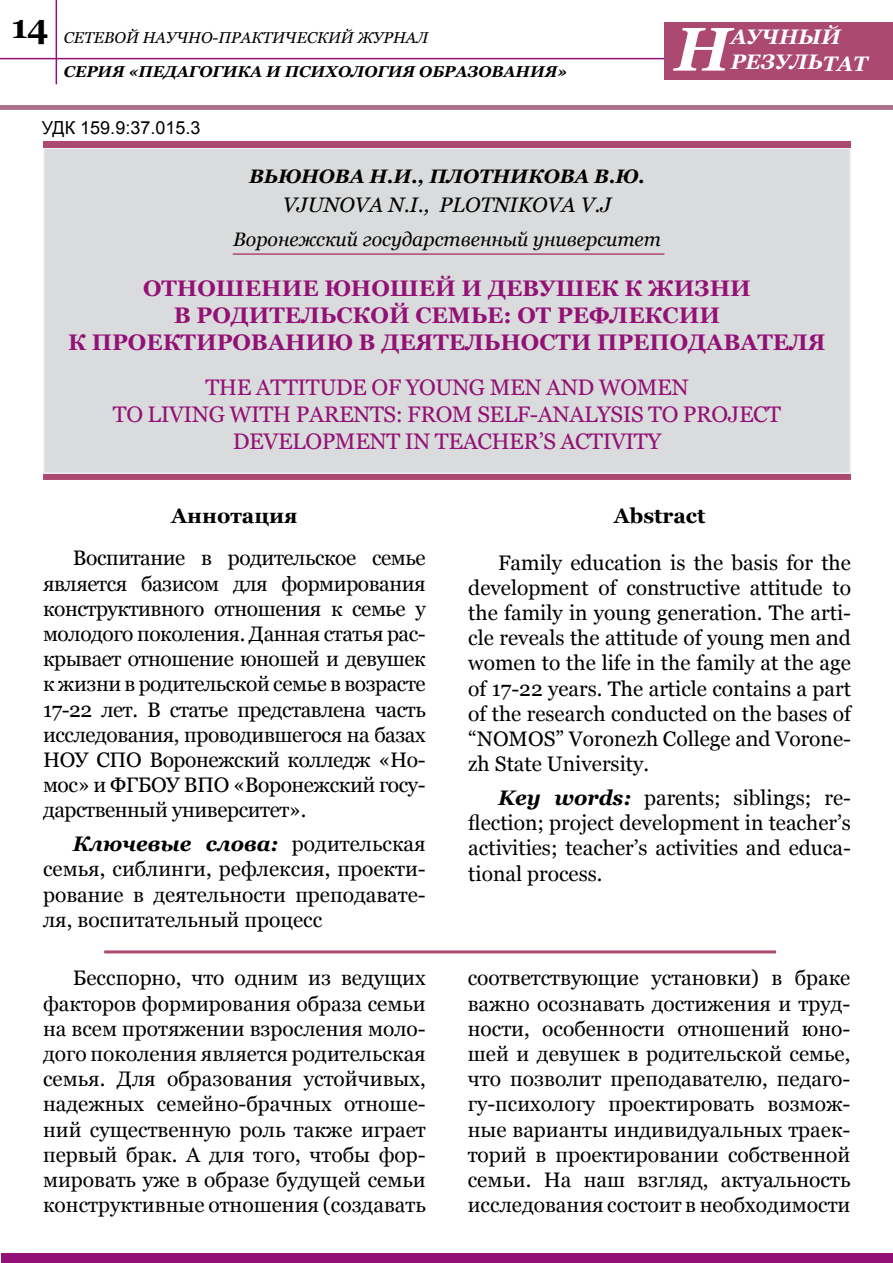
<style>
.page{position:relative;width:893px;height:1263px;background:#fff}
.page>*{position:absolute;margin:0;border:0;box-sizing:border-box;transform-origin:0 0}
.t1{font:italic 700 61.5px "Georgia";color:#fff}
.t2{font:700 33px "Georgia";color:#000}
.t3{font:22.5px/27px "Georgia";letter-spacing:-.02em;color:#931176;text-align:center}
.t4{font:700 22.5px/27px "Georgia";color:#931176;text-align:center}
.t5{font:21px/25.2px "Georgia";color:#000;text-align:justify}
.t6{font:italic 21px "Georgia";color:#000}
.t7{font:700 21px "Georgia";color:#000}
.t8{font:italic 700 21px/25.2px "Georgia";color:#fff}
.t9{font:italic 19.5px "Georgia";color:#000}
.t10{font:italic 700 19.5px "Georgia";color:#000}
.t11{font:18px "Arial";color:#000}
.t12{font:italic 700 15.75px "Georgia";color:#000}
.t13{font:italic 15.75px "Georgia";color:#000}
.s1{font-weight:700;font-style:italic}
</style>
<div class="page">
<hr style="left:56px;top:0;width:1px;height:84px;background:#931176">
<hr style="left:0;top:58px;width:676px;height:1px;background:#931176">
<div style="left:664px;top:22px;width:229px;height:58px;background:#ac4971"></div>
<div style="left:0;top:105px;width:893px;height:5px;background:#ac728c"></div>
<div style="left:1px;top:1253px;width:891px;height:10px;background:#931176"></div>
<hr style="left:104px;top:950px;width:672px;height:3px;background:#ac4971">
<div style="left:43px;top:148px;width:808px;height:326px;background:#dadbdc;border:2px solid #edf1fb"></div>
<div style="left:43px;top:142px;width:808px;height:6px;background:#ac4971"></div>
<div style="left:43px;top:474px;width:808px;height:6px;background:#ac4971"></div>
<hr style="left:233px;top:253px;width:431px;height:2px;background:#ac4971">
<h2 class="t2" style="left:11px;top:5px;width:39px">14</h2>
<h1 class="t1" style="left:675px;top:9px;width:58px">Н</h1>
<p class="t8" style="left:731px;top:24px;width:138px">АУЧНЫЙ<br>РЕЗУЛЬТАТ</p>
<p class="t13" style="left:64px;top:28px;width:366px">СЕТЕВОЙ НАУЧНО-ПРАКТИЧЕСКИЙ ЖУРНАЛ</p>
<p class="t12" style="left:64px;top:61px;width:505px">СЕРИЯ «ПЕДАГОГИКА И ПСИХОЛОГИЯ ОБРАЗОВАНИЯ»</p>
<p class="t11" style="left:42px;top:116px;width:160px">УДК 159.9:37.015.3</p>
<p class="t10" style="left:249px;top:163px;width:397px">ВЬЮНОВА Н.И., ПЛОТНИКОВА В.Ю.</p>
<p class="t6" style="left:283px;top:192px;width:330px">VJUNOVA N.I., PLOTNIKOVA V.J</p>
<p class="t9" style="left:233px;top:227px;width:429px">Воронежский государственный университет</p>
<p class="t4" style="left:68px;top:275px;width:759px">ОТНОШЕНИЕ ЮНОШЕЙ И ДЕВУШЕК К ЖИЗНИ<br>В РОДИТЕЛЬСКОЙ СЕМЬЕ: ОТ РЕФЛЕКСИИ<br>К ПРОЕКТИРОВАНИЮ В ДЕЯТЕЛЬНОСТИ ПРЕПОДАВАТЕЛЯ</p>
<p class="t3" style="left:113px;top:374px;width:670px">THE ATTITUDE OF YOUNG MEN AND WOMEN<br>TO LIVING WITH PARENTS: FROM SELF-ANALYSIS TO PROJECT<br>DEVELOPMENT IN TEACHER’S ACTIVITY</p>
<p class="t7" style="left:171px;top:502px;width:128px">Аннотация</p>
<p class="t5" style="left:43px;top:546px;width:384px;text-indent:30px">Воспитание в родительское семье является базисом для формирования конструктивного отношения к семье у молодого поколения. Данная статья рас&shy;крывает отношение юношей и девушек к жизни в родительской семье в возрасте 17-22 лет. В статье представлена часть исследования, проводившегося на базах НОУ СПО Воронежский колледж «Но&shy;мос» и ФГБОУ ВПО «Воронежский госу&shy;дарственный университет».</p>
<p class="t5" style="left:43px;top:832px;width:384px;text-indent:30px"><span class="s1">Ключевые слова:</span> родительская семья, сиблинги, рефлексия, проекти&shy;рование в деятельности преподавате&shy;ля, воспитательный процесс</p>
<p class="t5" style="left:43px;top:966px;width:384px;text-indent:30px">Бесспорно, что одним из ведущих факторов формирования образа семьи на всем протяжении взросления моло&shy;дого поколения является родительская семья. Для образования устойчивых, надежных семейно-брачных отноше&shy;ний существенную роль также играет первый брак. А для того, чтобы фор&shy;мировать уже в образе будущей семьи конструктивные отношения (создавать</p>
<p class="t7" style="left:614px;top:502px;width:93px">Abstract</p>
<p class="t5" style="left:468px;top:550px;width:384px;text-indent:30px">Family education is the basis for the development of constructive attitude to the family in young generation. The arti&shy;cle reveals the attitude of young men and women to the life in the family at the age of 17-22 years. The article contains a part of the research conducted on the bases of “NOMOS” Voronezh College and Vorone&shy;zh State University.</p>
<p class="t5" style="left:468px;top:785px;width:384px;text-indent:30px"><span class="s1">Key words:</span> parents; siblings; re&shy;flection; project development in teacher’s activities; teacher’s activities and educa&shy;tional process.</p>
<p class="t5" style="left:468px;top:966px;width:384px">соответствующие установки) в браке важно осознавать достижения и труд&shy;ности, особенности отношений юно&shy;шей и девушек в родительской семье, что позволит преподавателю, педаго&shy;гу-психологу проектировать возмож&shy;ные варианты индивидуальных траек&shy;торий в проектировании собственной семьи. На наш взгляд, актуальность исследования состоит в необходимости</p>
</div>
